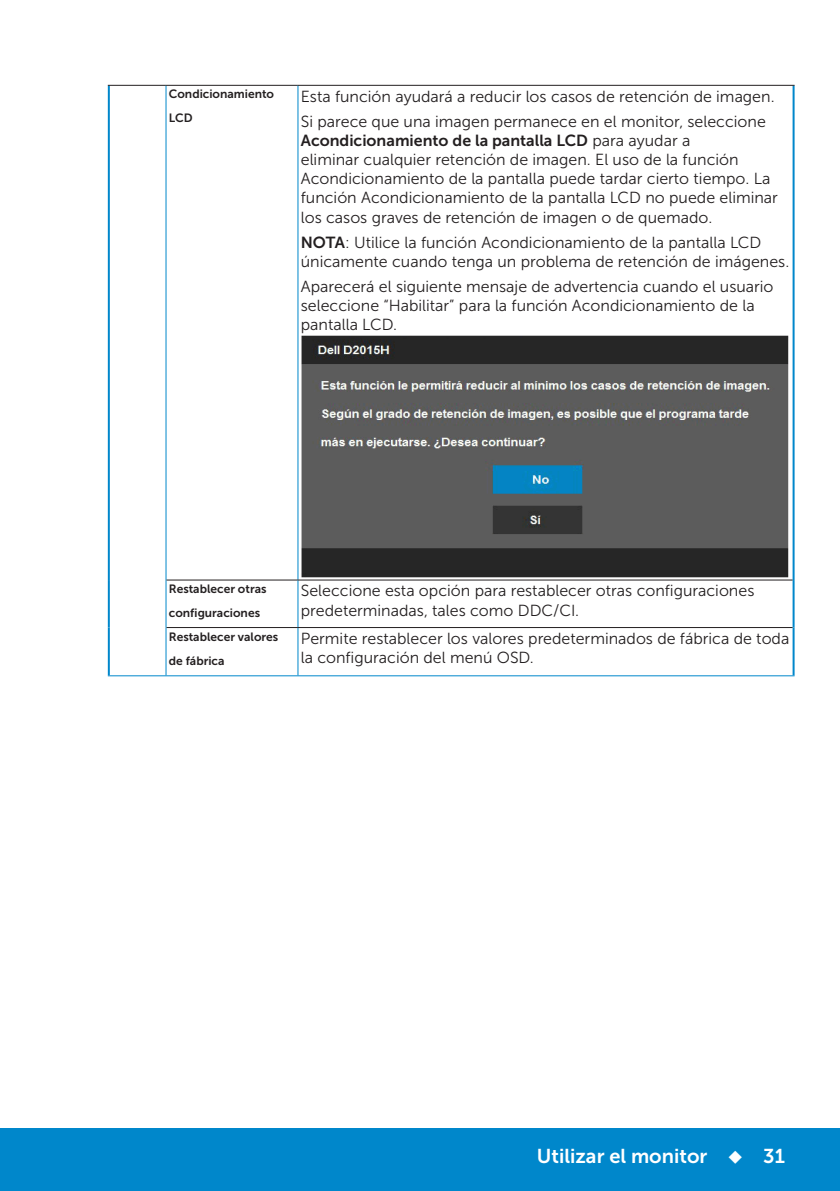
<style>
.page{position:relative;width:840px;height:1191px;background:#fff}
.page>*{position:absolute;margin:0;border:0;box-sizing:border-box;transform-origin:0 0}
.t1{font:20px "Museo Sans For Dell 700";color:#fff}
.Table_Paragraph{font:16px/19.2px "Museo Sans For Dell 300";color:#231f20}
.Table_Paragraph-2{font:12px/24px "Museo Sans For Dell 700";color:#231f20}
.s1{font-family:"Museo Sans For Dell 700"}
</style>
<div class="page">
<div style="left:0;top:1128px;width:839px;height:63px;background:#0087cb"></div>
<hr style="left:108px;top:86px;width:2px;height:494px;background:#0087cb">
<hr style="left:108px;top:580px;width:2px;height:47px;background:#0087cb">
<hr style="left:108px;top:627px;width:2px;height:48px;background:#0087cb">
<hr style="left:108px;top:85px;width:58px;height:1px;background:#231f20">
<hr style="left:165px;top:86px;width:1px;height:494px;background:#0087cb">
<hr style="left:166px;top:85px;width:132px;height:1px;background:#231f20">
<hr style="left:297px;top:86px;width:1px;height:494px;background:#0087cb">
<hr style="left:792px;top:86px;width:2px;height:494px;background:#0087cb">
<hr style="left:298px;top:85px;width:496px;height:1px;background:#231f20">
<hr style="left:165px;top:580px;width:1px;height:47px;background:#0087cb">
<hr style="left:166px;top:579px;width:132px;height:1px;background:#231f20">
<hr style="left:297px;top:580px;width:1px;height:47px;background:#0087cb">
<hr style="left:792px;top:580px;width:2px;height:47px;background:#0087cb">
<hr style="left:298px;top:579px;width:494px;height:1px;background:#231f20">
<hr style="left:165px;top:627px;width:1px;height:48px;background:#0087cb">
<hr style="left:166px;top:627px;width:132px;height:1px;background:#231f20">
<hr style="left:297px;top:628px;width:1px;height:47px;background:#0087cb">
<hr style="left:792px;top:627px;width:2px;height:48px;background:#0087cb">
<hr style="left:298px;top:627px;width:494px;height:1px;background:#231f20">
<hr style="left:108px;top:675px;width:58px;height:1px;background:#0087cb">
<hr style="left:166px;top:675px;width:132px;height:1px;background:#0087cb">
<hr style="left:298px;top:675px;width:496px;height:1px;background:#0087cb">
<img style="left:301px;top:336px;width:487px;height:241px">
<p class="Table_Paragraph-2" style="left:169px;top:82px;width:107px">Condicionamiento<br>LCD</p>
<p class="Table_Paragraph" style="left:300px;top:87px;width:475px">Esta función ayudará a reducir los casos de retención de imagen.</p>
<p class="Table_Paragraph" style="left:300px;top:112px;width:478px">Si parece que una imagen permanece en el monitor, seleccione <span class="s1">Acondicionamiento de la pantalla LCD</span> para ayudar a<br>eliminar cualquier retención de imagen. El uso de la función Acondicionamiento de la pantalla puede tardar cierto tiempo. La función Acondicionamiento de la pantalla LCD no puede eliminar los casos graves de retención de imagen o de quemado.</p>
<p class="Table_Paragraph" style="left:300px;top:232px;width:489px"><span class="s1">NOTA</span>: Utilice la función Acondicionamiento de la pantalla LCD únicamente cuando tenga un problema de retención de imágenes.</p>
<p class="Table_Paragraph" style="left:300px;top:277px;width:474px">Aparecerá el siguiente mensaje de advertencia cuando el usuario seleccione “Habilitar” para la función Acondicionamiento de la pantalla LCD.</p>
<p class="Table_Paragraph-2" style="left:169px;top:577px;width:99px">Restablecer otras configuraciones</p>
<p class="Table_Paragraph" style="left:300px;top:581px;width:455px">Seleccione esta opción para restablecer otras configuraciones predeterminadas, tales como DDC/CI.</p>
<p class="Table_Paragraph-2" style="left:169px;top:624px;width:111px">Restablecer valores de fábrica</p>
<p class="Table_Paragraph" style="left:300px;top:629px;width:490px">Permite restablecer los valores predeterminados de fábrica de toda la configuración del menú OSD.</p>
<p class="t1" style="left:536px;top:1144px;width:249px">Utilizar el monitor ◆ 31</p>
</div>
